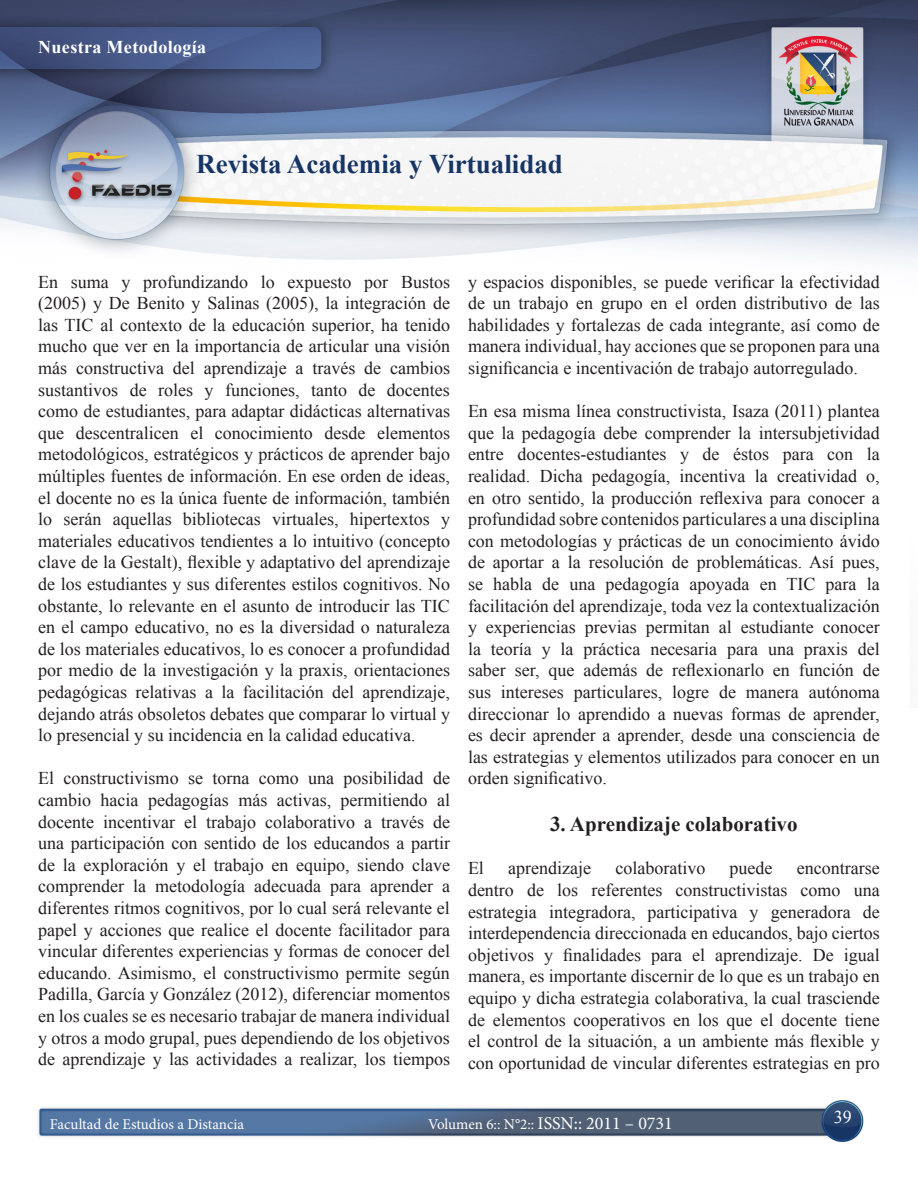
<style>
.page{position:relative;width:918px;height:1188px;background:#fff}
.page>*{position:absolute;margin:0;border:0;box-sizing:border-box;transform-origin:0 0}
.t1{font:700 27px "Times New Roman";color:#163564}
.Subtitulo{font:700 21px "Times New Roman";color:#231f20}
.Contenidos_Españo{font:18px/21.6px "Times New Roman";color:#231f20;text-align:justify}
.t2{font:700 18px "Times New Roman";letter-spacing:.02em;color:#fff}
.t3{font:18px "Times New Roman";color:#fff}
.t4{font:15px "Minion Pro";color:#fff}
.s1{font-size:18px}
</style>
<div class="page">
<img style="left:0;top:0;width:918px;height:1142px">
<p class="t2" style="left:38px;top:34px;width:169px">Nuestra Metodología</p>
<h1 class="t1" style="left:196px;top:146px;width:368px">Revista Academia y Virtualidad</h1>
<p class="Contenidos_Españo" style="left:38px;top:270px;width:413px">En suma y profundizando lo expuesto por Bustos (2005) y De Benito y Salinas (2005), la integración de las TIC al contexto de la educación superior, ha tenido mucho que ver en la importancia de articular una visión más constructiva del aprendizaje a través de cambios sustantivos de roles y funciones, tanto de docentes como de estudiantes, para adaptar didácticas alternativas que descentralicen el conocimiento desde elementos metodológicos, estratégicos y prácticos de aprender bajo múltiples fuentes de información. En ese orden de ideas, el docente no es la única fuente de información, también lo serán aquellas bibliotecas virtuales, hipertextos y materiales educativos tendientes a lo intuitivo (concepto clave de la Gestalt), flexible y adaptativo del aprendizaje de los estudiantes y sus diferentes estilos cognitivos. No obstante, lo relevante en el asunto de introducir las TIC en el campo educativo, no es la diversidad o naturaleza de los materiales educativos, lo es conocer a profundidad por medio de la investigación y la praxis, orientaciones pedagógicas relativas a la facilitación del aprendizaje, dejando atrás obsoletos debates que comparar lo virtual y lo presencial y su incidencia en la calidad educativa.</p>
<p class="Contenidos_Españo" style="left:38px;top:767px;width:413px">El constructivismo se torna como una posibilidad de cambio hacia pedagogías más activas, permitiendo al docente incentivar el trabajo colaborativo a través de una participación con sentido de los educandos a partir de la exploración y el trabajo en equipo, siendo clave comprender la metodología adecuada para aprender a diferentes ritmos cognitivos, por lo cual será relevante el papel y acciones que realice el docente facilitador para vincular diferentes experiencias y formas de conocer del educando. Asimismo, el constructivismo permite según Padilla, García y González (2012), diferenciar momentos en los cuales se es necesario trabajar de manera individual y otros a modo grupal, pues dependiendo de los objetivos de aprendizaje y las actividades a realizar, los tiempos</p>
<p class="Contenidos_Españo" style="left:468px;top:270px;width:413px">y espacios disponibles, se puede verificar la efectividad de un trabajo en grupo en el orden distributivo de las habilidades y fortalezas de cada integrante, así como de manera individual, hay acciones que se proponen para una significancia e incentivación de trabajo autorregulado.</p>
<p class="Contenidos_Españo" style="left:468px;top:400px;width:413px">En esa misma línea constructivista, Isaza (2011) plantea que la pedagogía debe comprender la intersubjetividad entre docentes-estudiantes y de éstos para con la realidad. Dicha pedagogía, incentiva la creatividad o, en otro sentido, la producción reflexiva para conocer a profundidad sobre contenidos particulares a una disciplina con metodologías y prácticas de un conocimiento ávido de aportar a la resolución de problemáticas. Así pues, se habla de una pedagogía apoyada en TIC para la facilitación del aprendizaje, toda vez la contextualización y experiencias previas permitan al estudiante conocer la teoría y la práctica necesaria para una praxis del saber ser, que además de reflexionarlo en función de sus intereses particulares, logre de manera autónoma direccionar lo aprendido a nuevas formas de aprender, es decir aprender a aprender, desde una consciencia de las estrategias y elementos utilizados para conocer en un orden significativo.</p>
<p class="Subtitulo" style="left:550px;top:810px;width:249px">3. Aprendizaje colaborativo</p>
<p class="Contenidos_Españo" style="left:468px;top:857px;width:18px">El</p>
<p class="Contenidos_Españo" style="left:508px;top:857px;width:84px">aprendizaje</p>
<p class="Contenidos_Españo" style="left:615px;top:857px;width:91px">colaborativo</p>
<p class="Contenidos_Españo" style="left:730px;top:857px;width:44px">puede</p>
<p class="Contenidos_Españo" style="left:468px;top:857px;width:413px;text-indent:329px">encontrarse dentro de los referentes constructivistas como una estrategia integradora, participativa y generadora de interdependencia direccionada en educandos, bajo ciertos objetivos y finalidades para el aprendizaje. De igual manera, es importante discernir de lo que es un trabajo en equipo y dicha estrategia colaborativa, la cual trasciende de elementos cooperativos en los que el docente tiene el control de la situación, a un ambiente más flexible y con oportunidad de vincular diferentes estrategias en pro</p>
<p class="t4" style="left:50px;top:1114px;width:196px">Facultad de Estudios a Distancia</p>
<p class="t4" style="left:428px;top:1114px;width:246px">Volumen 6:: N°2:: <span class="s1">ISSN:: 2011 – 0731</span></p>
<p class="t3" style="left:834px;top:1105px;width:19px">39</p>
</div>
